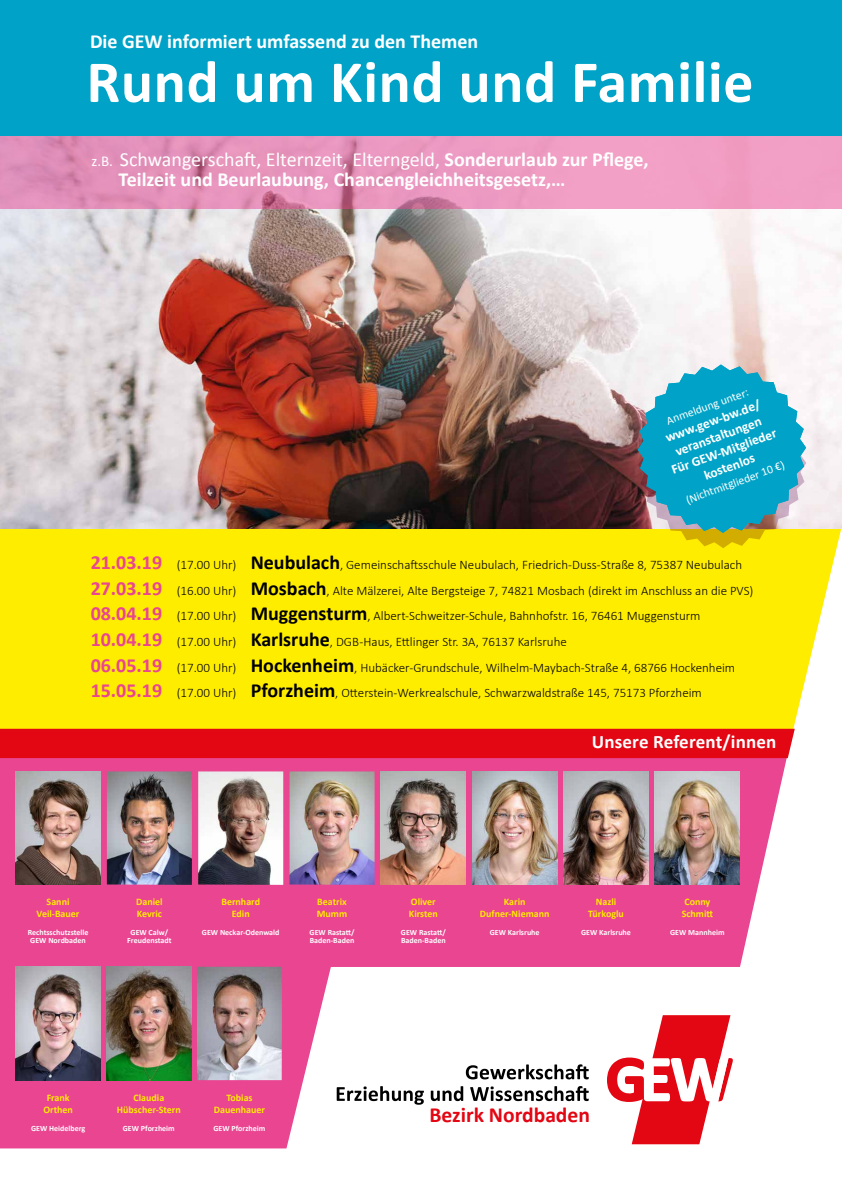
<style>
.page{position:relative;width:842px;height:1191px;background:#fff}
.page>*{position:absolute;margin:0;border:0;box-sizing:border-box;transform-origin:0 0}
.t1{font:700 60px "Calibri";letter-spacing:.01em;color:#fff}
.t2{font:700 21.6px "Calibri";color:#e30613}
.t3{font:700 20px/20px "Calibri";color:#fff}
.t4{font:700 19px "Calibri";letter-spacing:.01em;color:#fff}
.t5{font:700 13.5px/16.2px "Calibri";color:#fff;text-align:center}
.t6{font:300 13px/25.7px "Calibri";color:#000}
.t7{font:11.7px "Calibri";color:#fff}
.t8{font:700 10px/12px "Calibri";color:#ffed00;text-align:center}
.t9{font:700 8px/8px "Calibri";color:#fff;text-align:center}
.s1{font-weight:400;font-size:15px}
.s2{font-weight:400}
.s3{font-weight:700;font-size:20px;color:#e94591}
.s4{font-weight:700;font-size:20px}
</style>
<div class="page">
<svg style="left:607px;top:1015px;width:126px;height:129px"></svg>
<svg style="left:466px;top:1064px;width:123px;height:15px"></svg>
<svg style="left:337px;top:1086px;width:87px;height:18px"></svg>
<svg style="left:431px;top:1086px;width:32px;height:15px"></svg>
<svg style="left:470px;top:1086px;width:119px;height:15px"></svg>
<div style="left:0;top:528px;width:842px;height:201px;background:#ffed00"></div>
<div style="left:0;top:0;width:842px;height:136px;background:#00a3c7"></div>
<img style="left:0;top:209px;width:842px;height:319px">
<svg style="left:0;top:758px;width:788px;height:209px;background:#e95097"></svg>
<svg style="left:0;top:963px;width:332px;height:185px;background:#e95e9e"></svg>
<svg style="left:638px;top:364px;width:168px;height:184px;background:#48aeb1"></svg>
<svg style="left:0;top:136px;width:842px;height:73px;background:#e896bd"></svg>
<img style="left:16px;top:966px;width:85px;height:114px">
<img style="left:197px;top:966px;width:85px;height:114px">
<img style="left:106px;top:966px;width:85px;height:114px">
<div style="left:0;top:729px;width:795px;height:29px;background:#e30613"></div>
<img style="left:655px;top:771px;width:85px;height:114px">
<img style="left:472px;top:771px;width:85px;height:114px">
<img style="left:563px;top:771px;width:86px;height:114px">
<img style="left:16px;top:771px;width:85px;height:114px">
<img style="left:107px;top:771px;width:85px;height:114px">
<img style="left:381px;top:771px;width:85px;height:114px">
<img style="left:198px;top:771px;width:85px;height:114px">
<img style="left:290px;top:771px;width:85px;height:114px">
<h3 class="t3" style="left:90px;top:31px;width:390px">Die GEW informiert umfassend zu den Themen</h3>
<h1 class="t1" style="left:86px;top:44px;width:668px">Rund um Kind und Familie</h1>
<h3 class="t3" style="left:119px;top:149px;width:532px;text-indent:-27px"><span class="s1">z.B.</span> <span class="s2">Schwangerschaft, Elternzeit, Elterngeld,</span> Sonderurlaub zur Pflege,<br>Teilzeit und Beurlaubung, Chancengleichheitsgesetz,…</h3>
<p class="t7" style="left:664px;top:414px;width:88px;rotate:-20deg">Anmeldung unter:</p>
<p class="t5" style="left:658px;top:432px;width:112px;rotate:-20deg">www.gew-bw.de/ veranstaltungen<br>Für GEW-Mitglieder kostenlos</p>
<p class="t7" style="left:684px;top:493px;width:106px;rotate:-20deg">(Nichtmitglieder 10 €)</p>
<p class="t6" style="left:91px;top:551px;width:664px"><span class="s3">21.03.19</span> (17.00 Uhr) <span class="s4">Neubulach</span>, Gemeinschaftsschule Neubulach, Friedrich-Duss-Straße 8, 75387 Neubulach <span class="s3">27.03.19</span> (16.00 Uhr) <span class="s4">Mosbach</span>, Alte Mälzerei, Alte Bergsteige 7, 74821 Mosbach (direkt im Anschluss an die PVS)<br><span class="s3">08.04.19</span> (17.00 Uhr) <span class="s4">Muggensturm</span>, Albert-Schweitzer-Schule, Bahnhofstr. 16, 76461 Muggensturm <span class="s3">10.04.19</span> (17.00 Uhr) <span class="s4">Karlsruhe</span>, DGB -Haus, Ettlinger Str. 3A, 76137 Karlsruhe<br><span class="s3">06.05.19</span> (17.00 Uhr) <span class="s4">Hockenheim</span>, Hubäcker-Grundschule, Wilhelm-Maybach-Straße 4, 68766 Hockenheim <span class="s3">15.05.19</span> (17.00 Uhr) <span class="s4">Pforzheim</span>, Otterstein-Werkrealschule, Schwarzwaldstraße 145, 75173 Pforzheim</p>
<h3 class="t4" style="left:592px;top:730px;width:186px">Unsere Referent/innen</h3>
<p class="t8" style="left:37px;top:895px;width:44px">Sanni<br>Veil-Bauer</p>
<p class="t9" style="left:28px;top:928px;width:62px">Rechtsschutzstelle<br>GEW Nordbaden</p>
<p class="t8" style="left:136px;top:895px;width:28px;text-align:left">Daniel<br>Kevric</p>
<p class="t9" style="left:127px;top:928px;width:46px">GEW Calw/<br>Freudenstadt</p>
<p class="t8" style="left:221px;top:895px;width:40px">Bernhard<br>Edin</p>
<p class="t9" style="left:202px;top:928px;width:79px">GEW Neckar-Odenwald</p>
<p class="t8" style="left:317px;top:895px;width:32px;text-align:left">Beatrix<br>Mumm</p>
<p class="t9" style="left:310px;top:928px;width:46px;text-align:left">GEW Rastatt/<br>Baden-Baden</p>
<p class="t8" style="left:409px;top:895px;width:30px;text-align:left">Oliver<br>Kirsten</p>
<p class="t9" style="left:401px;top:928px;width:46px;text-align:left">GEW Rastatt/<br>Baden-Baden</p>
<p class="t8" style="left:480px;top:895px;width:71px">Karin<br>Dufner-Niemann</p>
<p class="t9" style="left:490px;top:928px;width:51px">GEW Karlsruhe</p>
<p class="t8" style="left:588px;top:895px;width:37px">Nazli<br>Türkoglu</p>
<p class="t9" style="left:581px;top:928px;width:51px">GEW Karlsruhe</p>
<p class="t8" style="left:682px;top:895px;width:33px;text-align:left">Conny<br>Schmitt</p>
<p class="t9" style="left:670px;top:928px;width:56px">GEW Mannheim</p>
<p class="t8" style="left:43px;top:1091px;width:31px">Frank<br>Orthen</p>
<p class="t9" style="left:31px;top:1124px;width:56px">GEW Heidelberg</p>
<p class="t8" style="left:117px;top:1091px;width:66px">Claudia<br>Hübscher-Stern</p>
<p class="t9" style="left:123px;top:1124px;width:53px">GEW Pforzheim</p>
<p class="t8" style="left:214px;top:1091px;width:53px">Tobias<br>Dauenhauer</p>
<p class="t9" style="left:214px;top:1124px;width:53px">GEW Pforzheim</p>
<h2 class="t2" style="left:429px;top:1101px;width:162px">Bezirk Nordbaden</h2>
</div>
